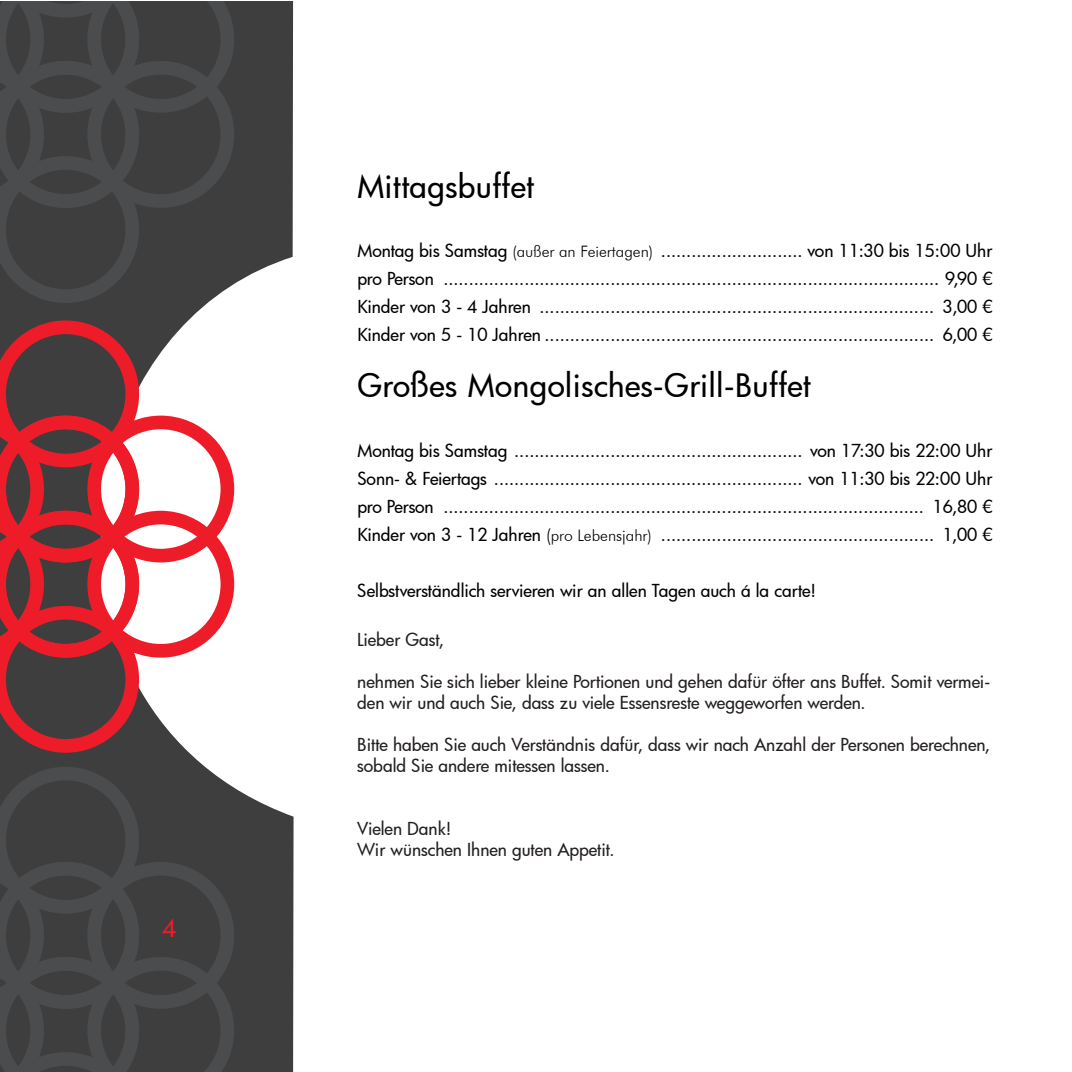
<style>
.page{position:relative;width:1072px;height:1072px;background:#fff}
.page>*{position:absolute;margin:0;border:0;box-sizing:border-box;transform-origin:0 0}
.t1{font:500 31.5px "Futura";letter-spacing:.015em;color:#000}
.t2{font:500 24.5px "Futura";color:#ee1c28}
.t3{font:500 17.5px/28px "Futura";letter-spacing:-.005em;color:#000;text-align:justify}
.t4{font:500 17.5px/21px "Futura";letter-spacing:-.005em;color:#231f20}
.s1{font-family:"Futura BT";font-weight:300;font-size:15.75px}
.s2{font-family:"Futura BT";font-weight:300}
</style>
<div class="page">
<svg style="left:0;top:1px;width:293px;height:1070px;fill:#3e3e3f"></svg>
<svg style="left:0;top:320px;width:234px;height:95px;fill:#3e3e3f"></svg>
<svg style="left:0;top:415px;width:234px;height:337px"></svg>
<svg style="left:0;top:766px;width:234px;height:95px;fill:#3e3e3f"></svg>
<svg style="left:0;top:861px;width:234px;height:210px;fill:#3e3e3f"></svg>
<svg style="left:0;top:208px;width:234px;height:95px;fill:#3e3e3f"></svg>
<svg style="left:0;top:1px;width:234px;height:207px;fill:#3e3e3f"></svg>
<h2 class="t2" style="left:162px;top:911px;width:16px">4</h2>
<h1 class="t1" style="left:357px;top:165px;width:178px">Mittagsbuffet</h1>
<p class="t3" style="left:357px;top:236px;width:636px">Montag bis Samstag <span class="s1">(außer an Feiertagen)</span> ............................ von 11:30 bis 15:00 Uhr pro Person .................................................................................................. 9,90 € Kinder von 3 - 4 Jahren .............................................................................. 3,00 € Kinder von 5 - 10 Jahren ............................................................................. 6,00 €</p>
<h1 class="t1" style="left:357px;top:364px;width:455px">Großes Mongolisches-Grill-Buffet</h1>
<p class="t3" style="left:357px;top:436px;width:636px">Montag bis Samstag ......................................................... von 17:30 bis 22:00 Uhr Sonn- &amp; Feiertags ............................................................. von 11:30 bis 22:00 Uhr pro Person ............................................................................................... 16,80 € Kinder von 3 - 12 Jahren <span class="s2">(</span><span class="s1">pro Lebensjahr)</span> ...................................................... 1,00 €</p>
<p class="t3" style="left:357px;top:576px;width:460px">Selbstverständlich servieren wir an allen Tagen auch á la carte!</p>
<p class="t4" style="left:357px;top:628px;width:88px">Lieber Gast,</p>
<p class="t4" style="left:357px;top:670px;width:634px">nehmen Sie sich lieber kleine Portionen und gehen dafür öfter ans Buffet. Somit vermei&shy;den wir und auch Sie, dass zu viele Essensreste weggeworfen werden.</p>
<p class="t4" style="left:357px;top:733px;width:634px">Bitte haben Sie auch Verständnis dafür, dass wir nach Anzahl der Personen berechnen, sobald Sie andere mitessen lassen.</p>
<p class="t4" style="left:357px;top:817px;width:259px">Vielen Dank!<br>Wir wünschen Ihnen guten Appetit.</p>
</div>
